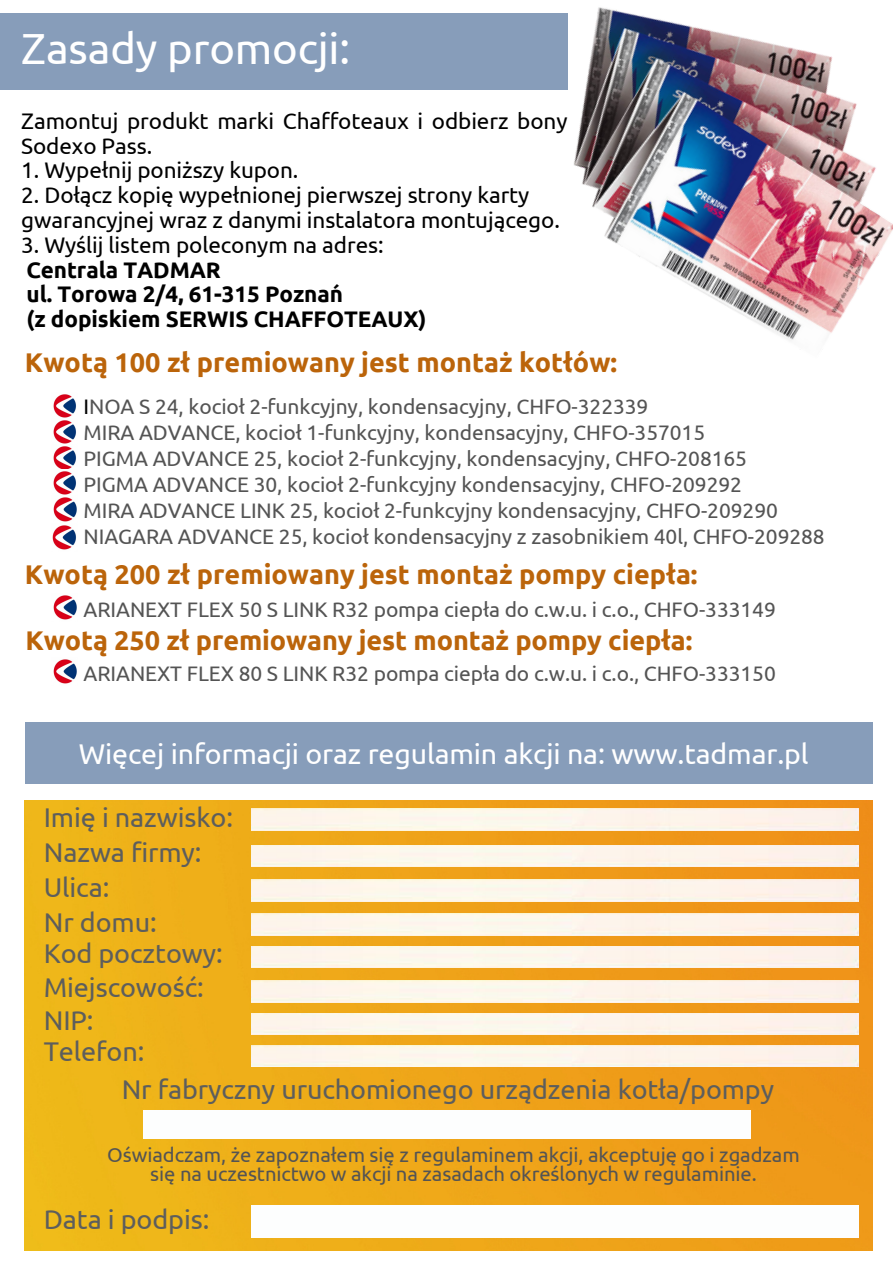
<style>
.page{position:relative;width:893px;height:1264px;background:#fff}
.page>*{position:absolute;margin:0;border:0;box-sizing:border-box;transform-origin:0 0}
.t1{font:43.5px "Ubuntu";letter-spacing:-.005em;color:#fff}
.t2{font:28.5px "Ubuntu";letter-spacing:-.005em;color:#fff}
.t3{font:27px/34.8px "Ubuntu";letter-spacing:-.005em;color:#5d5e5d}
.t4{font:700 27px "Ubuntu";color:#bb640a}
.t5{font:22.5px/24.8px "Ubuntu";letter-spacing:-.005em;color:#000}
.t6{font:700 22.5px "Ubuntu";letter-spacing:-.005em;color:#000}
.t7{font:21px/25.8px "Ubuntu";letter-spacing:-.005em;color:#545454}
.t8{font:20.25px/19.2px "Ubuntu";letter-spacing:-.005em;color:#545454;text-align:center}
.s1{color:#000}
</style>
<div class="page">
<img style="left:445px;top:7px;width:447px;height:334px">
<div style="left:0;top:13px;width:567px;height:76px;background:#879dba"></div>
<img style="left:25px;top:800px;width:847px;height:450px">
<div style="left:251px;top:809px;width:607px;height:21px;background:#fdf4eb"></div>
<img style="left:53px;top:394px;width:23px;height:75px">
<img style="left:52px;top:471px;width:25px;height:79px">
<img style="left:53px;top:595px;width:24px;height:25px">
<img style="left:53px;top:659px;width:24px;height:25px">
<div style="left:251px;top:845px;width:607px;height:21px;background:#fdf4eb"></div>
<div style="left:251px;top:879px;width:607px;height:22px;background:#fdf4eb"></div>
<div style="left:251px;top:913px;width:607px;height:22px;background:#fdf4eb"></div>
<div style="left:251px;top:946px;width:607px;height:21px;background:#fdf4eb"></div>
<div style="left:251px;top:980px;width:607px;height:22px;background:#fdf4eb"></div>
<div style="left:251px;top:1013px;width:607px;height:21px;background:#fdf4eb"></div>
<div style="left:251px;top:1045px;width:607px;height:21px;background:#fdf4eb"></div>
<div style="left:251px;top:1204px;width:607px;height:33px;background:#fdfefe"></div>
<div style="left:25px;top:722px;width:847px;height:61px;background:#879dba"></div>
<div style="left:143px;top:1110px;width:607px;height:28px;background:#fdfefe"></div>
<p class="t1" style="left:21px;top:24px;width:330px">Zasady promocji:</p>
<p class="t5" style="left:21px;top:108px;width:548px">Zamontuj produkt marki Chaffoteaux i odbierz bony<br>Sodexo Pass.</p>
<p class="t5" style="left:21px;top:158px;width:279px">1. Wypełnij poniższy kupon.</p>
<p class="t5" style="left:21px;top:182px;width:509px">2. Dołącz kopię wypełnionej pierwszej strony karty</p>
<p class="t5" style="left:21px;top:207px;width:540px">gwarancyjnej wraz z danymi instalatora montującego.</p>
<p class="t5" style="left:21px;top:232px;width:364px">3. Wyślij listem poleconym na adres:</p>
<p class="t6" style="left:26px;top:256px;width:196px">Centrala TADMAR</p>
<p class="t6" style="left:27px;top:281px;width:318px">ul. Torowa 2/4, 61-315 Poznań</p>
<p class="t6" style="left:27px;top:306px;width:401px">(z dopiskiem SERWIS CHAFFOTEAUX)</p>
<p class="t4" style="left:25px;top:347px;width:593px">Kwotą 100 zł premiowany jest montaż kotłów:</p>
<p class="t7" style="left:84px;top:393px;width:566px"><span class="s1">I</span>NOA S 24, kocioł 2-funkcyjny, kondensacyjny, CHFO-322339</p>
<p class="t7" style="left:84px;top:419px;width:623px">MIRA ADVANCE, kocioł 1-funkcyjny, kondensacyjny, CHFO-357015</p>
<p class="t7" style="left:84px;top:445px;width:665px">PIGMA ADVANCE 25, kocioł 2-funkcyjny, kondensacyjny, CHFO-208165</p>
<p class="t7" style="left:84px;top:471px;width:660px">PIGMA ADVANCE 30, kocioł 2-funkcyjny kondensacyjny, CHFO-209292</p>
<p class="t7" style="left:84px;top:497px;width:742px">MIRA ADVANCE LINK 25, kocioł 2-funkcyjny kondensacyjny, CHFO-209290<br>NIAGARA ADVANCE 25, kocioł kondensacyjny z zasobnikiem 40l, CHFO-209288</p>
<p class="t4" style="left:25px;top:558px;width:674px">Kwotą 200 zł premiowany jest montaż pompy ciepła:</p>
<p class="t7" style="left:84px;top:596px;width:693px">ARIANEXT FLEX 50 S LINK R32 pompa ciepła do c.w.u. i c.o., CHFO-333149</p>
<p class="t4" style="left:25px;top:624px;width:668px">Kwotą 250 zł premiowany jest montaż pompy ciepła:</p>
<p class="t7" style="left:84px;top:660px;width:693px">ARIANEXT FLEX 80 S LINK R32 pompa ciepła do c.w.u. i c.o., CHFO-333150</p>
<p class="t2" style="left:79px;top:737px;width:731px">Więcej informacji oraz regulamin akcji na: www.tadmar.pl</p>
<p class="t3" style="left:44px;top:799px;width:191px">Imię i nazwisko:<br>Nazwa firmy:<br>Ulica:</p>
<p class="t3" style="left:44px;top:904px;width:114px">Nr domu:</p>
<p class="t3" style="left:44px;top:936px;width:180px">Kod pocztowy:</p>
<p class="t3" style="left:44px;top:969px;width:161px">Miejscowość:</p>
<p class="t3" style="left:44px;top:1002px;width:51px">NIP:</p>
<p class="t3" style="left:44px;top:1033px;width:102px">Telefon:</p>
<p class="t3" style="left:122px;top:1071px;width:654px">Nr fabryczny uruchomionego urządzenia kotła/pompy</p>
<p class="t8" style="left:107px;top:1144px;width:694px">Oświadczam, że zapoznałem się z regulaminem akcji, akceptuję go i zgadzam się na uczestnictwo w akcji na zasadach określonych w regulaminie.</p>
<p class="t3" style="left:44px;top:1201px;width:167px">Data i podpis:</p>
</div>
